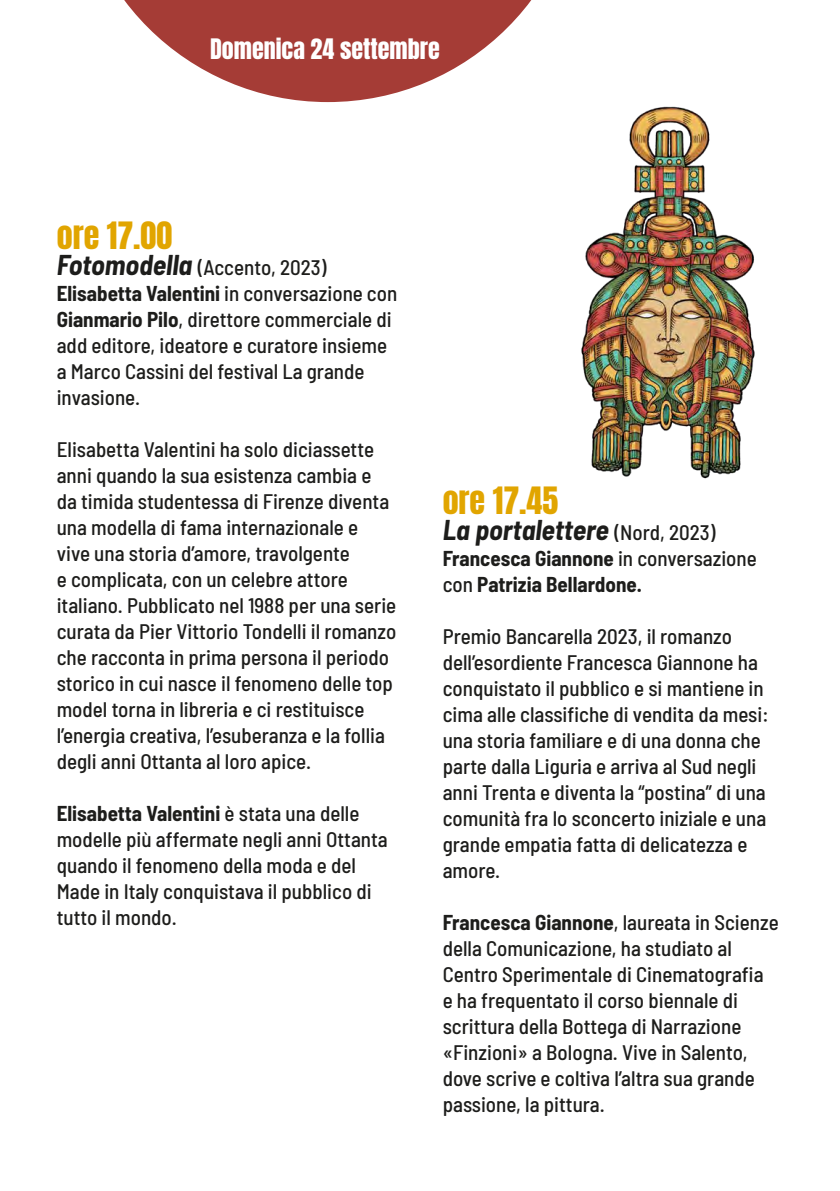
<style>
.page{position:relative;width:840px;height:1191px;background:#fff}
.page>*{position:absolute;margin:0;border:0;box-sizing:border-box;transform-origin:0 0}
.t1{font:32px "Anton";color:#e1a500}
.t2{font:italic 700 semi-condensed 28px "Barlow";color:#1d1d1b}
.t3{font:24px "Anton";color:#fff}
.t4{font:500 semi-condensed 21px/26px "Barlow";color:#1d1d1b}
.t5{font:700 semi-condensed 21px/26px "Barlow";color:#1d1d1b}
.s1{font-weight:700;font-style:italic;font-size:28px}
.s2{font-weight:700}
.s3{font-weight:500;font-style:normal;font-size:21px}
.s4{font-weight:500}
</style>
<div class="page">
<img style="left:581px;top:106px;width:174px;height:373px">
<svg style="left:124px;top:0;width:408px;height:102px;fill:#a53c36"></svg>
<p class="t3" style="left:210px;top:37px;width:231px">Domenica 24 settembre</p>
<h1 class="t1" style="left:57px;top:219px;width:117px">ore 17.00</h1>
<p class="t4" style="left:57px;top:253px;width:342px"><span class="s1">Fotomodella</span> (Accento, 2023)<br><span class="s2">Elisabetta Valentini</span> in conversazione con <span class="s2">Gianmario Pilo</span>, direttore commerciale di add editore, ideatore e curatore insieme a Marco Cassini del festival La grande invasione.</p>
<p class="t4" style="left:57px;top:435px;width:341px">Elisabetta Valentini ha solo diciassette anni quando la sua esistenza cambia e da timida studentessa di Firenze diventa una modella di fama internazionale e vive una storia d’amore, travolgente<br>e complicata, con un celebre attore italiano. Pubblicato nel 1988 per una serie curata da Pier Vittorio Tondelli il romanzo che racconta in prima persona il periodo storico in cui nasce il fenomeno delle top model torna in libreria e ci restituisce l’energia creativa, l’esuberanza e la follia degli anni Ottanta al loro apice.</p>
<p class="t4" style="left:57px;top:799px;width:332px"><span class="s2">Elisabetta Valentini</span> è stata una delle modelle più affermate negli anni Ottanta quando il fenomeno della moda e del Made in Italy conquistava il pubblico di tutto il mondo.</p>
<h1 class="t1" style="left:442px;top:484px;width:117px">ore 17.45</h1>
<h2 class="t2" style="left:442px;top:509px;width:274px">La portalettere <span class="s3">(Nord, 2023)</span></h2>
<p class="t5" style="left:442px;top:543px;width:315px">Francesca Giannone <span class="s4">in conversazione con</span> Patrizia Bellardone.</p>
<p class="t4" style="left:442px;top:621px;width:327px">Premio Bancarella 2023, il romanzo dell’esordiente Francesca Giannone ha conquistato il pubblico e si mantiene in cima alle classifiche di vendita da mesi: una storia familiare e di una donna che parte dalla Liguria e arriva al Sud negli anni Trenta e diventa la “postina” di una comunità fra lo sconcerto iniziale e una grande empatia fatta di delicatezza e amore.</p>
<p class="t4" style="left:442px;top:907px;width:337px"><span class="s2">Francesca Giannone</span>, laureata in Scienze della Comunicazione, ha studiato al Centro Sperimentale di Cinematografia e ha frequentato il corso biennale di scrittura della Bottega di Narrazione «Finzioni» a Bologna. Vive in Salento, dove scrive e coltiva l’altra sua grande passione, la pittura.</p>
</div>
